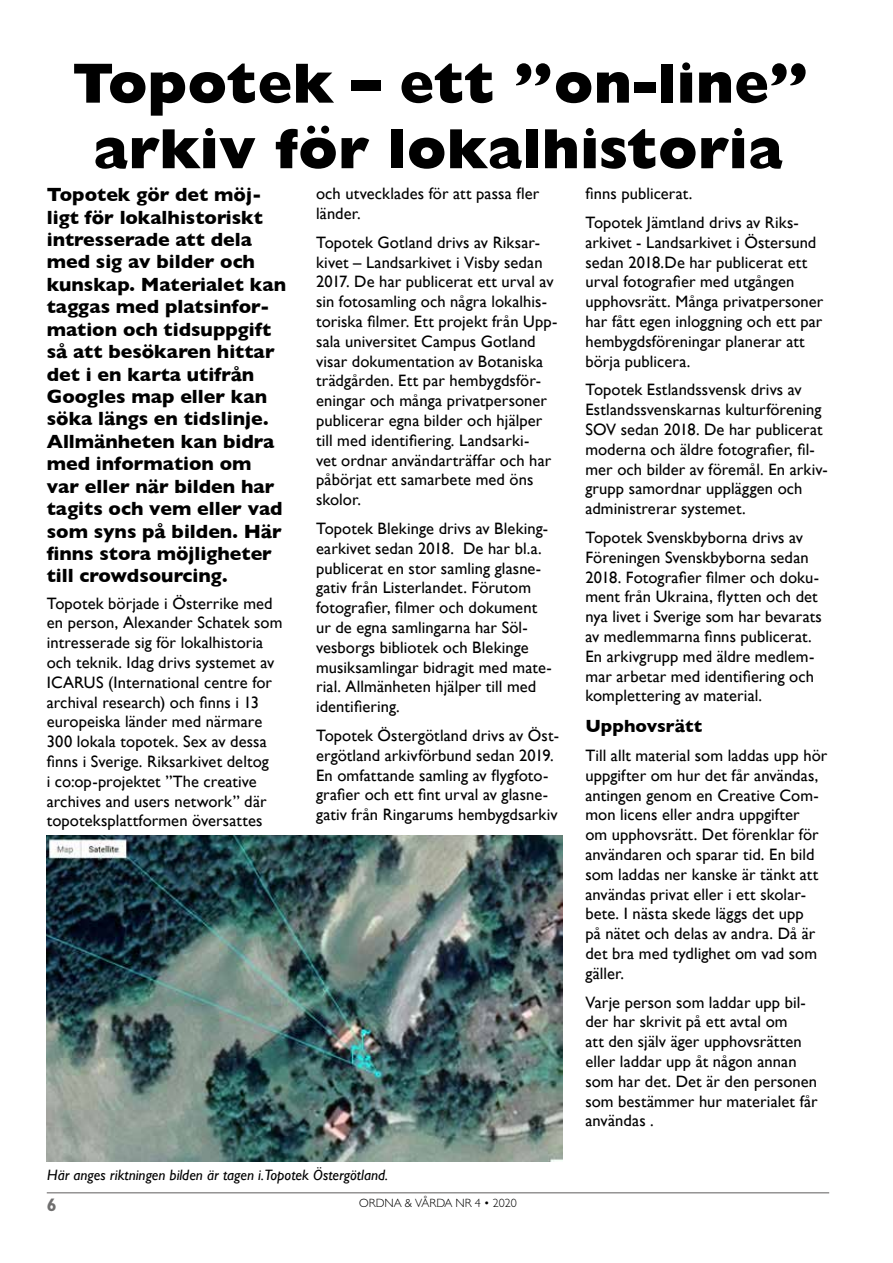
<style>
.page{position:relative;width:893px;height:1263px;background:#fff}
.page>*{position:absolute;margin:0;border:0;box-sizing:border-box;transform-origin:0 0}
.t1{font:800 57px/65.6px "Gill Sans MT Pro";color:#000;text-align:center}
.t2{font:700 19.5px/22.4px "Gill Sans";color:#000}
.t3{font:700 18px "Gill Sans";letter-spacing:.005em;color:#000}
.t4{font:700 18px "Gill Sans MT Pro";color:#706f6f}
.t5{font:16.5px/19.8px "Gill Sans";letter-spacing:.005em;color:#000}
.t6{font:italic 15px "Gill Sans";color:#000}
.t7{font:300 12px "Gill Sans MT Pro";color:#000}
</style>
<div class="page">
<hr style="left:47px;top:1192px;width:782px;height:1px;background:#706f6f">
<img style="left:47px;top:835px;width:515px;height:326px">
<h1 class="t1" style="left:73px;top:50px;width:738px">Topotek – ett ”on-line” arkiv för lokalhistoria</h1>
<p class="t2" style="left:47px;top:183px;width:241px">Topotek gör det möj&shy;ligt för lokalhistoriskt intresserade att dela med sig av bilder och kunskap. Materialet kan taggas med platsinfor&shy;mation och tidsuppgift så att besökaren hittar det i en karta utifrån<br>Googles map eller kan söka längs en tidslinje.<br>Allmänheten kan bidra med information om var eller när bilden har tagits och vem eller vad som syns på bilden. Här finns stora möjligheter till crowdsourcing.</p>
<p class="t5" style="left:47px;top:593px;width:237px">Topotek började i Österrike med en person, Alexander Schatek som intresserade sig för lokalhistoria och teknik. Idag drivs systemet av ICARUS (International centre for archival research) och finns i 13 europeiska länder med närmare 300 lokala topotek. Sex av dessa finns i Sverige. Riksarkivet deltog<br>i co:op-projektet ”The creative archives and users network” där topoteksplattformen översattes</p>
<p class="t5" style="left:316px;top:184px;width:225px">och utvecklades för att passa fler länder.</p>
<p class="t5" style="left:316px;top:232px;width:243px">Topotek Gotland drivs av Riksar&shy;kivet – Landsarkivet i Visby sedan<br>2017. De har publicerat ett urval av sin fotosamling och några lokalhis&shy;toriska filmer. Ett projekt från Upp&shy;sala universitet Campus Gotland visar dokumentation av Botaniska trädgården. Ett par hembygdsför&shy;eningar och många privatpersoner publicerar egna bilder och hjälper till med identifiering. Landsarki-<br>vet ordnar användarträffar och har påbörjat ett samarbete med öns skolor.</p>
<p class="t5" style="left:316px;top:518px;width:237px">Topotek Blekinge drivs av Bleking&shy;earkivet sedan 2018. De har bl.a. publicerat en stor samling glasne&shy;gativ från Listerlandet. Förutom fotografier, filmer och dokument ur de egna samlingarna har Söl&shy;vesborgs bibliotek och Blekinge musiksamlingar bidragit med mate&shy;rial. Allmänheten hjälper till med identifiering.</p>
<p class="t5" style="left:316px;top:725px;width:244px">Topotek Östergötland drivs av Öst&shy;ergötland arkivförbund sedan 2019.<br>En omfattande samling av flygfoto&shy;grafier och ett fint urval av glasne&shy;gativ från Ringarums hembygdsarkiv</p>
<p class="t6" style="left:47px;top:1166px;width:342px">Här anges riktningen bilden är tagen i.Topotek Östergötland.</p>
<p class="t4" style="left:47px;top:1194px;width:11px">6</p>
<p class="t7" style="left:359px;top:1196px;width:159px">ORDNA &amp; VÅRDA NR 4 • 2020</p>
<p class="t5" style="left:585px;top:179px;width:214px;line-height:28.8px">finns publicerat.<br>Topotek Jämtland drivs av Riks-</p>
<p class="t5" style="left:585px;top:232px;width:240px">arkivet - Landsarkivet i Östersund sedan 2018.De har publicerat ett urval fotografier med utgången upphovsrätt. Många privatpersoner har fått egen inloggning och ett par hembygdsföreningar planerar att börja publicera.</p>
<p class="t5" style="left:585px;top:380px;width:244px">Topotek Estlandssvensk drivs av Estlandssvenskarnas kulturförening SOV sedan 2018. De har publicerat moderna och äldre fotografier, fil&shy;mer och bilder av föremål. En arkiv&shy;grupp samordnar uppläggen och administrerar systemet.</p>
<p class="t5" style="left:585px;top:527px;width:238px">Topotek Svenskbyborna drivs av Föreningen Svenskbyborna sedan 2018. Fotografier filmer och doku&shy;ment från Ukraina, flytten och det nya livet i Sverige som har bevarats av medlemmarna finns publicerat.<br>En arkivgrupp med äldre medlem&shy;mar arbetar med identifiering och komplettering av material.</p>
<p class="t3" style="left:585px;top:712px;width:118px">Upphovsrätt</p>
<p class="t5" style="left:585px;top:745px;width:243px">Till allt material som laddas upp hör uppgifter om hur det får användas, antingen genom en Creative Com&shy;mon licens eller andra uppgifter<br>om upphovsrätt. Det förenklar för användaren och sparar tid. En bild som laddas ner kanske är tänkt att användas privat eller i ett skolar&shy;bete. I nästa skede läggs det upp<br>på nätet och delas av andra. Då är det bra med tydlighet om vad som gäller.</p>
<p class="t5" style="left:585px;top:992px;width:234px">Varje person som laddar upp bil&shy;der har skrivit på ett avtal om<br>att den själv äger upphovsrätten eller laddar upp åt någon annan som har det. Det är den personen som bestämmer hur materialet får användas .</p>
</div>
